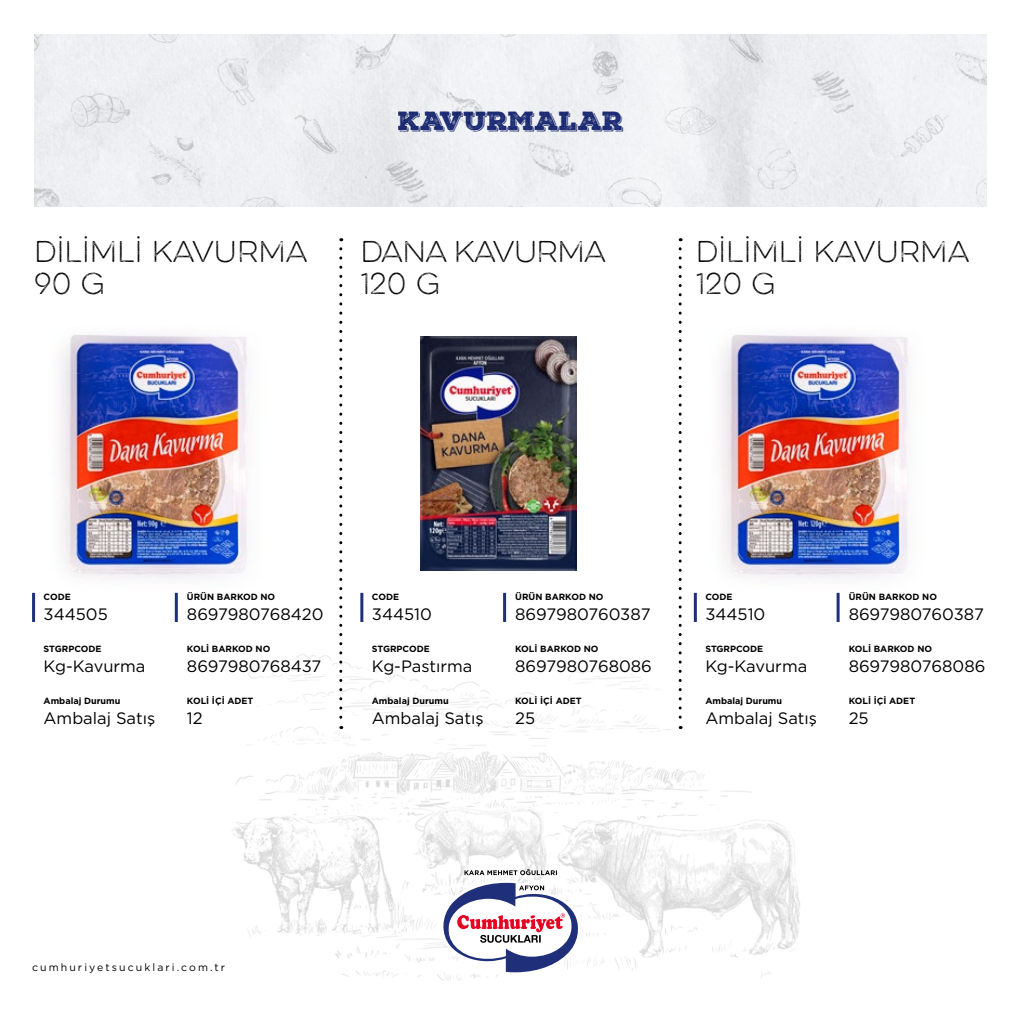
<style>
.page{position:relative;width:1021px;height:1021px;background:#fff}
.page>*{position:absolute;margin:0;border:0;box-sizing:border-box;transform-origin:0 0}
.t1{font:100 27px/32.4px "Eveleth";color:#000}
.t2{font:100 27px/32.4px "Eveleth";letter-spacing:-.025em;color:#000}
.t3{font:25.5px "Nexa Rust Slab Black Shadow 01";color:#1f2f79}
.t4{font:16.5px "Gotham";color:#000}
.t5{font:10.5px "Gotham";letter-spacing:.2em;color:#000}
.t6{font:700 9px "Gotham";color:#000}
</style>
<div class="page">
<img style="left:59px;top:334px;width:189px;height:260px">
<img style="left:720px;top:334px;width:189px;height:260px">
<img style="left:232px;top:633px;width:568px;height:348px">
<img style="left:34px;top:34px;width:952px;height:172px">
<svg style="left:437px;top:868px;width:146px;height:106px"></svg>
<svg style="left:339px;top:249px;width:3px;height:480px"></svg>
<svg style="left:678px;top:249px;width:3px;height:480px"></svg>
<hr style="left:693px;top:593px;width:3px;height:29px;background:#1f2f79">
<hr style="left:836px;top:593px;width:3px;height:29px;background:#1f2f79">
<hr style="left:32px;top:593px;width:3px;height:29px;background:#1f2f79">
<hr style="left:175px;top:593px;width:3px;height:29px;background:#1f2f79">
<img style="left:420px;top:336px;width:156px;height:234px">
<hr style="left:360px;top:593px;width:3px;height:29px;background:#1f2f79">
<hr style="left:503px;top:593px;width:3px;height:29px;background:#1f2f79">
<h1 class="t1" style="left:34px;top:235px;width:275px">DİLİMLİ KAVURMA<br>90 G</h1>
<h2 class="t3" style="left:397px;top:104px;width:227px">KAVURMALAR</h2>
<h1 class="t2" style="left:360px;top:235px;width:247px">DANA KAVURMA<br>120 G</h1>
<h1 class="t1" style="left:695px;top:235px;width:275px">DİLİMLİ KAVURMA<br>120 G</h1>
<p class="t6" style="left:44px;top:591px;width:29px">CODE</p>
<h3 class="t4" style="left:44px;top:603px;width:66px">344505</h3>
<p class="t6" style="left:44px;top:642px;width:59px">STGRPCODE</p>
<h3 class="t4" style="left:44px;top:655px;width:103px">Kg-Kavurma</h3>
<p class="t6" style="left:44px;top:694px;width:78px">Ambalaj Durumu</p>
<h3 class="t4" style="left:44px;top:707px;width:113px">Ambalaj Satış</h3>
<p class="t6" style="left:187px;top:591px;width:90px">ÜRÜN BARKOD NO</p>
<h3 class="t4" style="left:187px;top:603px;width:138px">8697980768420</h3>
<p class="t6" style="left:187px;top:642px;width:85px">KOLİ BARKOD NO</p>
<h3 class="t4" style="left:187px;top:655px;width:136px">8697980768437</h3>
<p class="t6" style="left:187px;top:694px;width:68px">KOLİ İÇİ ADET</p>
<h3 class="t4" style="left:187px;top:707px;width:17px">12</h3>
<p class="t6" style="left:372px;top:591px;width:29px">CODE</p>
<h3 class="t4" style="left:372px;top:603px;width:62px">344510</h3>
<p class="t6" style="left:372px;top:642px;width:59px">STGRPCODE</p>
<h3 class="t4" style="left:372px;top:655px;width:102px">Kg-Pastırma</h3>
<p class="t6" style="left:372px;top:694px;width:78px">Ambalaj Durumu</p>
<h3 class="t4" style="left:372px;top:707px;width:113px">Ambalaj Satış</h3>
<p class="t6" style="left:515px;top:591px;width:90px">ÜRÜN BARKOD NO</p>
<h3 class="t4" style="left:515px;top:603px;width:137px">8697980760387</h3>
<p class="t6" style="left:515px;top:642px;width:85px">KOLİ BARKOD NO</p>
<h3 class="t4" style="left:515px;top:655px;width:138px">8697980768086</h3>
<p class="t6" style="left:515px;top:694px;width:68px">KOLİ İÇİ ADET</p>
<h3 class="t4" style="left:515px;top:707px;width:21px">25</h3>
<p class="t6" style="left:705px;top:591px;width:29px">CODE</p>
<h3 class="t4" style="left:705px;top:603px;width:62px">344510</h3>
<p class="t6" style="left:705px;top:642px;width:59px">STGRPCODE</p>
<h3 class="t4" style="left:705px;top:655px;width:103px">Kg-Kavurma</h3>
<p class="t6" style="left:705px;top:694px;width:78px">Ambalaj Durumu</p>
<h3 class="t4" style="left:705px;top:707px;width:113px">Ambalaj Satış</h3>
<p class="t6" style="left:848px;top:591px;width:90px">ÜRÜN BARKOD NO</p>
<h3 class="t4" style="left:848px;top:603px;width:137px">8697980760387</h3>
<p class="t6" style="left:848px;top:642px;width:85px">KOLİ BARKOD NO</p>
<h3 class="t4" style="left:848px;top:655px;width:138px">8697980768086</h3>
<p class="t6" style="left:848px;top:694px;width:68px">KOLİ İÇİ ADET</p>
<h3 class="t4" style="left:848px;top:707px;width:21px">25</h3>
<p class="t5" style="left:32px;top:960px;width:195px">cumhuriyetsucuklari.com.tr</p>
</div>
